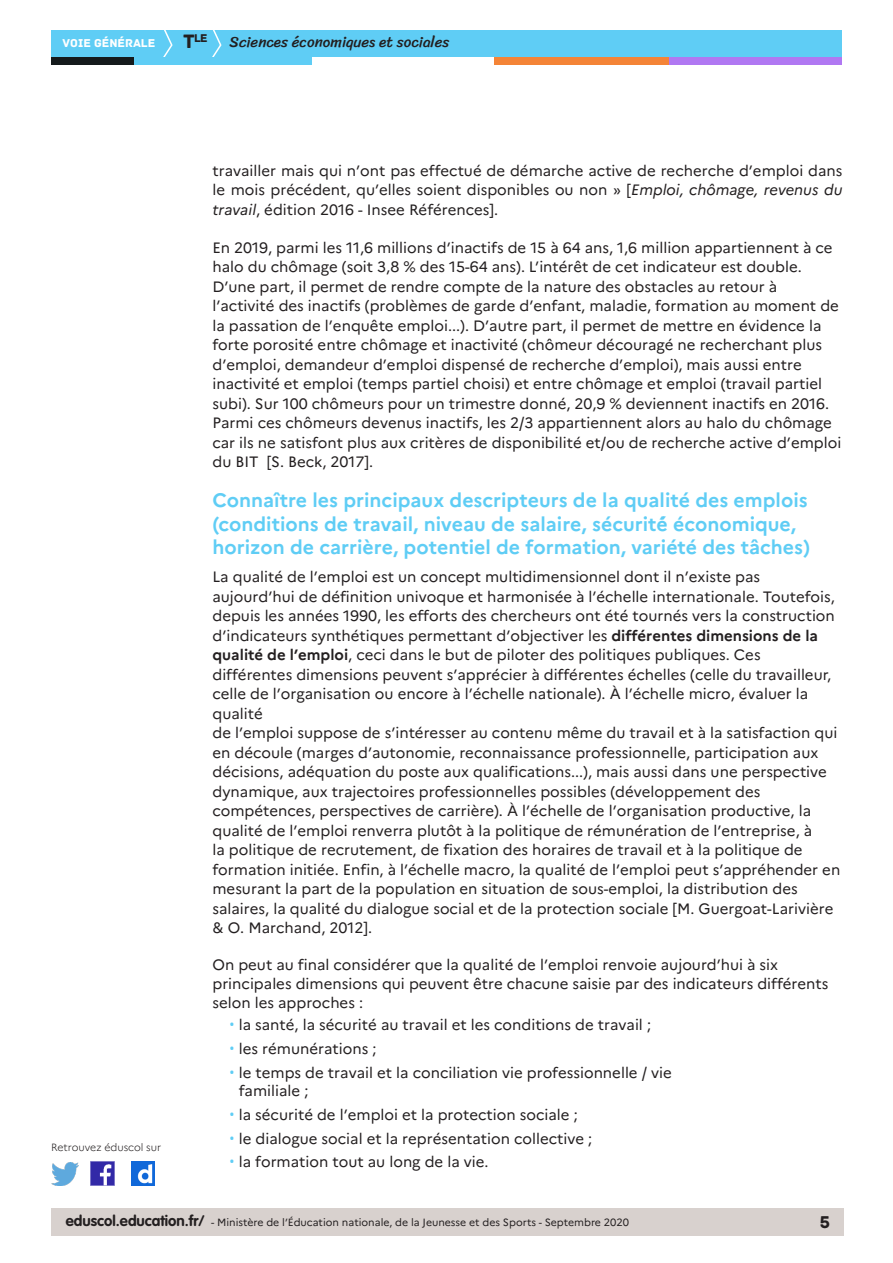
<style>
.page{position:relative;width:893px;height:1263px;background:#fff}
.page>*{position:absolute;margin:0;border:0;box-sizing:border-box;transform-origin:0 0}
.t1{font:700 19.5px/23.4px "Marianne";color:#5fcdf5}
.t2{font:18px "Archive";color:#231f20}
.t3{font:15px/19.5px "Marianne";color:#231f20}
.t4{font:15px "Sriracha";color:#231f20}
.t5{font:12px "Archive";color:#fff}
.t6{font:11.85px "Archive";color:#231f20}
.t7{font:10.5px "Marianne";color:#231f20}
.t8{font:300 10.5px "Marianne";color:#231f20}
.s1{font-size:20.4px}
.s2{font-style:italic}
.s3{font-weight:700}
.s4{font-family:"Roboto";color:#5fcdf5}
.s5{font-family:"VAG Rounded Std";font-weight:700;font-size:15px}
</style>
<div class="page">
<div style="left:51px;top:1209px;width:792px;height:27px;background:#d8d1ce"></div>
<div style="left:51px;top:30px;width:791px;height:27px;background:#5fcdf5"></div>
<svg style="left:163px;top:30px;width:10px;height:27px"></svg>
<svg style="left:212px;top:30px;width:10px;height:27px"></svg>
<div style="left:133px;top:57px;width:179px;height:8px;background:#5fcdf5"></div>
<div style="left:51px;top:57px;width:82px;height:8px;background:#141a1c"></div>
<div style="left:667px;top:57px;width:175px;height:8px;background:#b078f2"></div>
<div style="left:494px;top:57px;width:175px;height:8px;background:#f48437"></div>
<img style="left:91px;top:1162px;width:23px;height:23px">
<img style="left:51px;top:1163px;width:28px;height:22px">
<img style="left:132px;top:1162px;width:22px;height:23px">
<p class="t6" style="left:183px;top:31px;width:26px"><span class="s1">T</span>le</p>
<p class="t5" style="left:63px;top:36px;width:94px">VOIE GÉNÉRALE</p>
<p class="t4" style="left:230px;top:33px;width:221px">Sciences économiques et sociales</p>
<p class="t8" style="left:51px;top:1141px;width:112px">Retrouvez éduscol sur</p>
<p class="t3" style="left:212px;top:161px;width:631px;text-align:justify">travailler mais qui n’ont pas effectué de démarche active de recherche d’emploi dans le mois précédent, qu’elles soient disponibles ou non » [<span class="s2">Emploi, chômage, revenus du travail</span>, édition 2016 - Insee Références].</p>
<p class="t3" style="left:212px;top:237px;width:630px">En 2019, parmi les 11,6 millions d’inactifs de 15 à 64 ans, 1,6 million appartiennent à ce halo du chômage (soit 3,8 % des 15-64 ans). L’intérêt de cet indicateur est double.<br>D’une part, il permet de rendre compte de la nature des obstacles au retour à l’activité des inactifs (problèmes de garde d’enfant, maladie, formation au moment de la passation de l’enquête emploi...). D’autre part, il permet de mettre en évidence la forte porosité entre chômage et inactivité (chômeur découragé ne recherchant plus d’emploi, demandeur d’emploi dispensé de recherche d’emploi), mais aussi entre inactivité et emploi (temps partiel choisi) et entre chômage et emploi (travail partiel subi). Sur 100 chômeurs pour un trimestre donné, 20,9 % deviennent inactifs en 2016.<br>Parmi ces chômeurs devenus inactifs, les 2/3 appartiennent alors au halo du chômage car ils ne satisfont plus aux critères de disponibilité et/ou de recherche active d’emploi du BIT [S. Beck, 2017].</p>
<p class="t1" style="left:212px;top:489px;width:599px">Connaître les principaux descripteurs de la qualité des emplois (conditions de travail, niveau de salaire, sécurité́ économique, horizon de carrière, potentiel de formation, variété des tâches)</p>
<p class="t3" style="left:212px;top:567px;width:629px">La qualité de l’emploi est un concept multidimensionnel dont il n’existe pas aujourd’hui de définition univoque et harmonisée à l’échelle internationale. Toutefois, depuis les années 1990, les efforts des chercheurs ont été tournés vers la construction d’indicateurs synthétiques permettant d’objectiver les <span class="s3">différentes dimensions de la qualité de l’emploi</span>, ceci dans le but de piloter des politiques publiques. Ces différentes dimensions peuvent s’apprécier à différentes échelles (celle du travailleur, celle de l’organisation ou encore à l’échelle nationale). À l’échelle micro, évaluer la qualité<br>de l’emploi suppose de s’intéresser au contenu même du travail et à la satisfaction qui en découle (marges d’autonomie, reconnaissance professionnelle, participation aux décisions, adéquation du poste aux qualifications...), mais aussi dans une perspective dynamique, aux trajectoires professionnelles possibles (développement des compétences, perspectives de carrière). À l’échelle de l’organisation productive, la qualité de l’emploi renverra plutôt à la politique de rémunération de l’entreprise, à<br>la politique de recrutement, de fixation des horaires de travail et à la politique de formation initiée. Enfin, à l’échelle macro, la qualité de l’emploi peut s’appréhender en mesurant la part de la population en situation de sous-emploi, la distribution des salaires, la qualité du dialogue social et de la protection sociale [M. Guergoat-Larivière &amp; O. Marchand, 2012].</p>
<p class="t3" style="left:212px;top:955px;width:618px">On peut au final considérer que la qualité de l’emploi renvoie aujourd’hui à six principales dimensions qui peuvent être chacune saisie par des indicateurs différents selon les approches :</p>
<p class="t3" style="left:230px;top:1015px;width:423px"><span class="s4">•</span> la santé, la sécurité au travail et les conditions de travail ;</p>
<p class="t3" style="left:230px;top:1039px;width:148px"><span class="s4">•</span> les rémunérations ;</p>
<p class="t3" style="left:239px;top:1063px;width:435px;line-height:18px;text-indent:-9px"><span class="s4">•</span> le temps de travail et la conciliation vie professionnelle / vie familiale ;</p>
<p class="t3" style="left:230px;top:1104px;width:350px"><span class="s4">•</span> la sécurité de l’emploi et la protection sociale ;</p>
<p class="t3" style="left:230px;top:1128px;width:364px"><span class="s4">•</span> le dialogue social et la représentation collective ;</p>
<p class="t3" style="left:230px;top:1152px;width:260px"><span class="s4">•</span> la formation tout au long de la vie.</p>
<p class="t7" style="left:66px;top:1216px;width:565px"><span class="s5">eduscol.education.fr/</span> - Ministère de l’Éducation nationale, de la Jeunesse et des Sports - Septembre 2020</p>
<p class="t2" style="left:820px;top:1211px;width:12px">5</p>
</div>
